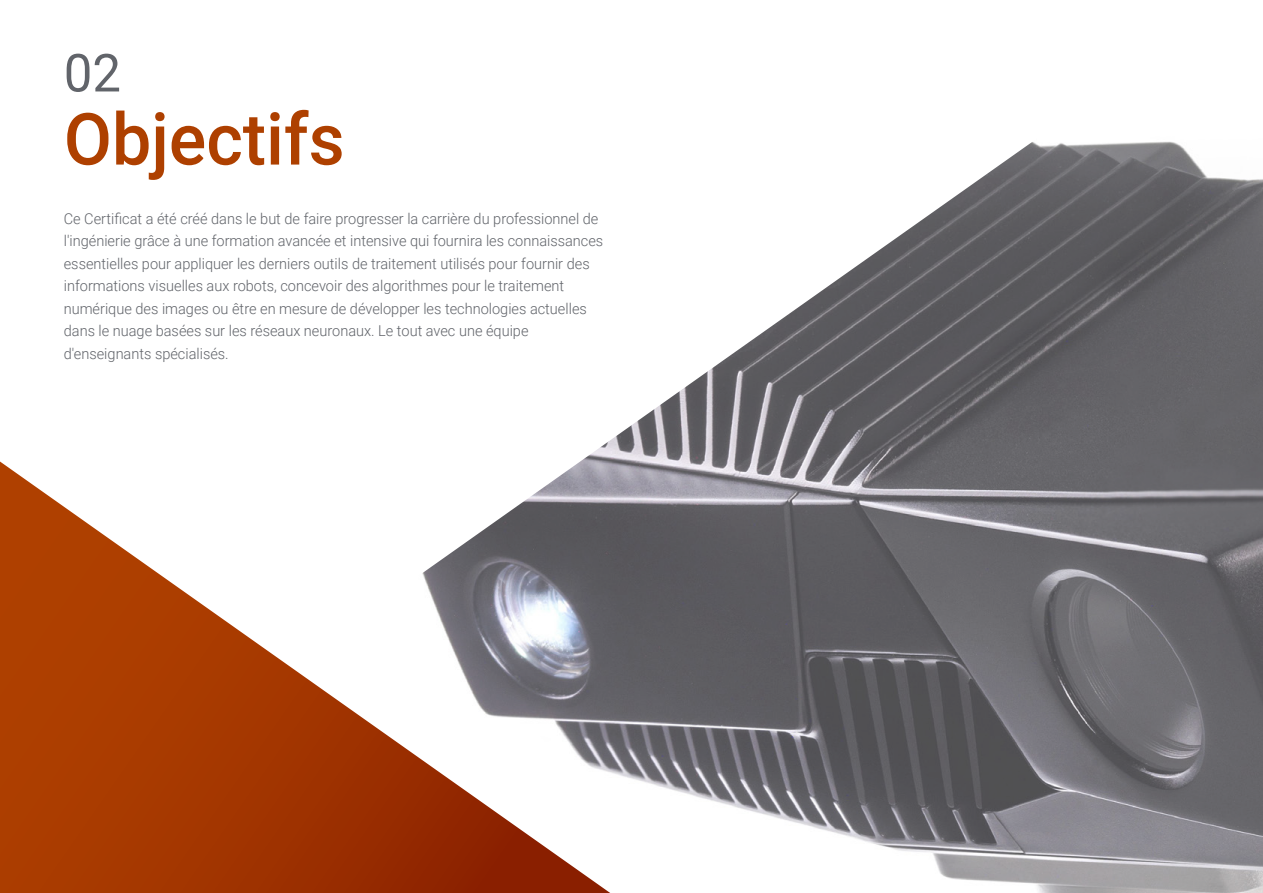
<style>
.page{position:relative;width:1263px;height:893px;background:#fff}
.page>*{position:absolute;margin:0;border:0;box-sizing:border-box;transform-origin:0 0}
.t1{font:500 72px "Roboto";color:#ae4000}
.t2{font:52.5px "Roboto";color:#61646a}
.t3{font:300 15px/22.5px "Roboto";color:#61646a}
</style>
<div class="page">
<img style="left:602px;top:141px;width:661px;height:752px">
<svg style="left:0;top:446px;width:640px;height:447px"></svg>
<h2 class="t2" style="left:64px;top:36px;width:59px">02</h2>
<h1 class="t1" style="left:64px;top:89px;width:282px">Objectifs</h1>
<p class="t3" style="left:64px;top:207px;width:541px">Ce Certificat a été créé dans le but de faire progresser la carrière du professionnel de l'ingénierie grâce à une formation avancée et intensive qui fournira les connaissances essentielles pour appliquer les derniers outils de traitement utilisés pour fournir des informations visuelles aux robots, concevoir des algorithmes pour le traitement numérique des images ou être en mesure de développer les technologies actuelles dans le nuage basées sur les réseaux neuronaux. Le tout avec une équipe d'enseignants spécialisés.</p>
</div>
